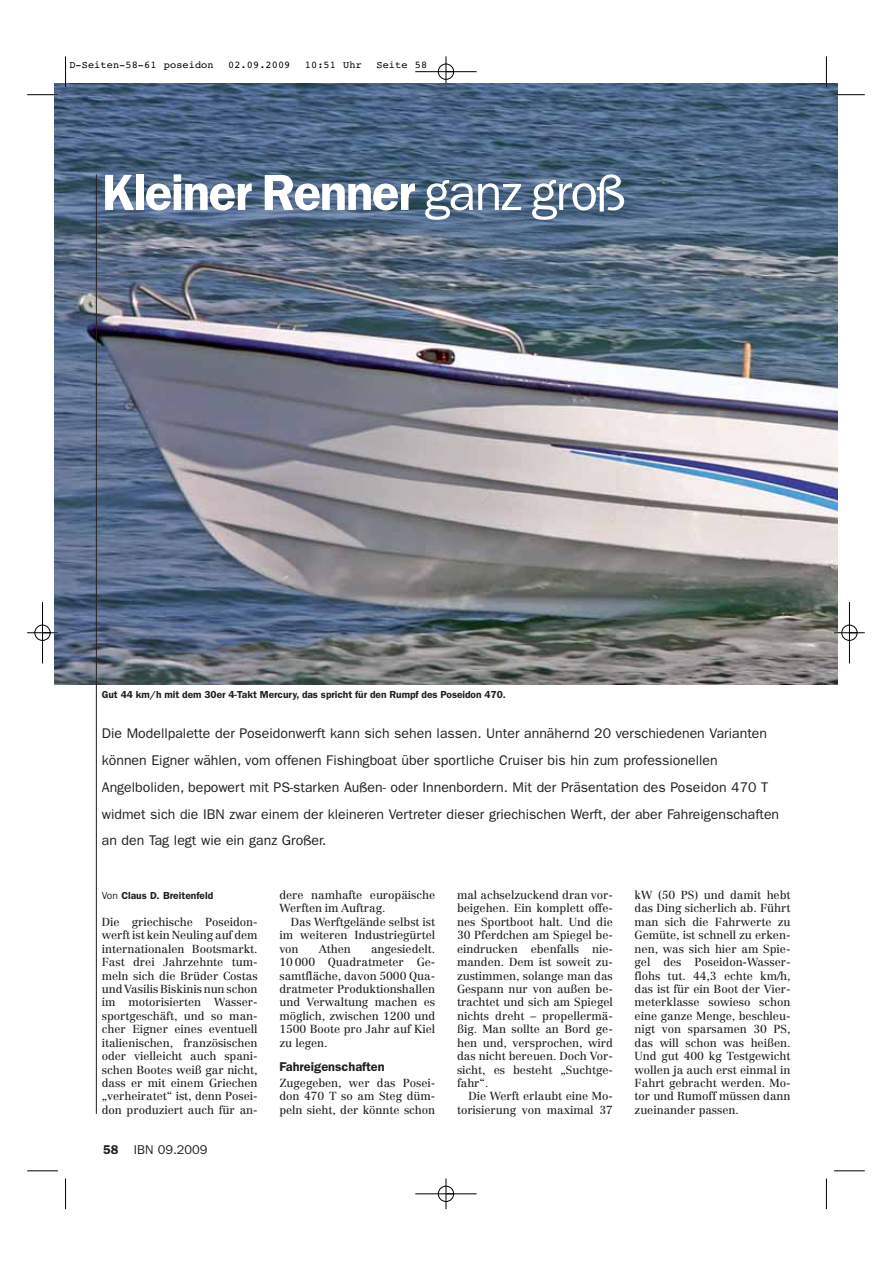
<style>
.page{position:relative;width:893px;height:1263px;background:#fff}
.page>*{position:absolute;margin:0;border:0;box-sizing:border-box;transform-origin:0 0}
.t1{font:600 51.15px "Franklin Gothic LT";letter-spacing:-.03em;color:#fff}
.t2{font:14.1px/26.8px "Franklin Gothic LT";color:#231f20}
.t3{font:600 12.75px "Franklin Gothic LT";color:#231f20}
.t4{font:12.75px "Franklin Gothic LT";color:#231f20}
.t5{font:11.55px/13.4px "Centennial";letter-spacing:-.005em;color:#231f20;text-align:justify}
.t6{font:600 10.2px "Franklin Gothic LT";letter-spacing:-.005em;color:#231f20}
.t7{font:10.2px "Courier";letter-spacing:.01em;color:#000}
.s1{font-weight:400}
.s2{font-weight:600}
</style>
<div class="page">
<img style="left:55px;top:84px;width:782px;height:600px">
<hr style="left:96px;top:174px;width:1px;height:940px;background:#231f20">
<hr style="left:65px;top:56px;width:1px;height:31px;background:#000">
<hr style="left:27px;top:94px;width:31px;height:1px;background:#000">
<hr style="left:826px;top:56px;width:1px;height:31px;background:#000">
<hr style="left:834px;top:94px;width:30px;height:1px;background:#000">
<hr style="left:65px;top:1179px;width:1px;height:30px;background:#000">
<hr style="left:27px;top:1171px;width:31px;height:1px;background:#000">
<hr style="left:826px;top:1179px;width:1px;height:30px;background:#000">
<hr style="left:834px;top:1171px;width:30px;height:1px;background:#000">
<hr style="left:27px;top:632px;width:31px;height:1px;background:#fff">
<hr style="left:834px;top:632px;width:30px;height:1px;background:#fff">
<hr style="left:415px;top:71px;width:61px;height:1px;background:#000">
<hr style="left:415px;top:1194px;width:61px;height:1px;background:#000">
<hr style="left:42px;top:602px;width:1px;height:61px;background:#000">
<hr style="left:849px;top:602px;width:1px;height:61px;background:#000">
<hr style="left:445px;top:56px;width:1px;height:31px;background:#000">
<hr style="left:445px;top:1178px;width:1px;height:31px;background:#000">
<hr style="left:27px;top:633px;width:31px;height:1px;background:#000">
<hr style="left:834px;top:633px;width:30px;height:1px;background:#000">
<div style="left:438px;top:64px;width:16px;height:16px;border:1px solid #000;border-radius:50%"></div>
<div style="left:438px;top:1186px;width:16px;height:16px;border:1px solid #000;border-radius:50%"></div>
<div style="left:35px;top:625px;width:15px;height:16px;border:1px solid #000;border-radius:50%"></div>
<div style="left:841px;top:625px;width:16px;height:16px;border:1px solid #000;border-radius:50%"></div>
<p class="t7" style="left:69px;top:61px;width:146px">D-Seiten-58-61 poseidon</p>
<p class="t7" style="left:228px;top:61px;width:64px">02.09.2009</p>
<p class="t7" style="left:305px;top:61px;width:58px">10:51 Uhr</p>
<p class="t7" style="left:376px;top:61px;width:52px">Seite 58</p>
<h1 class="t1" style="left:102px;top:174px;width:526px">Kleiner Renner <span class="s1">ganz groß</span></h1>
<p class="t6" style="left:102px;top:691px;width:405px">Gut 44 km/h mit dem 30er 4-Takt Mercury, das spricht für den Rumpf des Poseidon 470.</p>
<p class="t2" style="left:102px;top:722px;width:679px">Die Modellpalette der Poseidonwerft kann sich sehen lassen. Unter annähernd 20 verschiedenen Varianten können Eigner wählen, vom offenen Fishingboat über sportliche Cruiser bis hin zum professionellen Angelboliden, bepowert mit PS-starken Außen- oder Innenbordern. Mit der Präsentation des Poseidon 470 T widmet sich die IBN zwar einem der kleineren Vertreter dieser griechischen Werft, der aber Fahreigenschaften an den Tag legt wie ein ganz Großer.</p>
<p class="t6" style="left:102px;top:892px;width:113px"><span class="s1">Von</span> Claus D. Breitenfeld</p>
<p class="t5" style="left:102px;top:916px;width:157px">Die griechische Poseidon&shy;werft ist kein Neuling auf dem internationalen Bootsmarkt.<br>Fast drei Jahrzehnte tum&shy;meln sich die Brüder Costas und Vasilis Biskinis nun schon im motorisierten Wasser&shy;sportgeschäft, und so man&shy;cher Eigner eines eventuell italienischen, französischen oder vielleicht auch spani&shy;schen Bootes weiß gar nicht, dass er mit einem Griechen „verheiratet“ ist, denn Posei&shy;don produziert auch für an-</p>
<p class="t4" style="left:103px;top:1145px;width:106px"><span class="s2">58</span> IBN 09.2009</p>
<p class="t5" style="left:279px;top:889px;width:157px">dere namhafte europäische<br>Werften im Auftrag.</p>
<p class="t5" style="left:279px;top:916px;width:157px;text-indent:12px">Das Werftgelände selbst ist im weiteren Industriegürtel von</p>
<p class="t5" style="left:279px;top:943px;width:157px;text-indent:92px">angesiedelt.<br>10 000 Quadratmeter Ge&shy;samtfläche, davon 5000 Qua&shy;dratmeter Produktionshallen und Verwaltung machen es möglich, zwischen 1200 und 1500 Boote pro Jahr auf Kiel zu legen.</p>
<p class="t3" style="left:279px;top:1062px;width:107px">Fahreigenschaften</p>
<p class="t5" style="left:279px;top:1077px;width:157px">Zugegeben, wer das Posei&shy;don 470 T so am Steg düm&shy;peln sieht, der könnte schon</p>
<p class="t5" style="left:319px;top:943px;width:34px">Athen</p>
<p class="t5" style="left:457px;top:889px;width:157px">mal achselzuckend dran vor&shy;beigehen. Ein komplett offe&shy;nes Sportboot halt. Und die 30 Pferdchen am Spiegel be&shy;eindrucken ebenfalls nie&shy;manden. Dem ist soweit zu&shy;zustimmen, solange man das Gespann nur von außen be&shy;trachtet und sich am Spiegel nichts dreht – propellermä&shy;ßig. Man sollte an Bord ge&shy;hen und, versprochen, wird das nicht bereuen. Doch Vor&shy;sicht, es besteht „Suchtge&shy;fahr“.</p>
<p class="t5" style="left:457px;top:1091px;width:157px;text-align:right">Die Werft erlaubt eine Mo&shy;torisierung von maximal 37</p>
<p class="t5" style="left:634px;top:889px;width:157px">kW (50 PS) und damit hebt das Ding sicherlich ab. Führt man sich die Fahrwerte zu Gemüte, ist schnell zu erken&shy;nen, was sich hier am Spie&shy;gel des Poseidon-Wasser&shy;flohs tut. 44,3 echte km/h, das ist für ein Boot der Vier&shy;meterklasse sowieso schon eine ganze Menge, beschleu&shy;nigt von sparsamen 30 PS, das will schon was heißen.<br>Und gut 400 kg Testgewicht wollen ja auch erst einmal in Fahrt gebracht werden. Mo&shy;tor und Rumoff müssen dann zueinander passen.</p>
</div>
